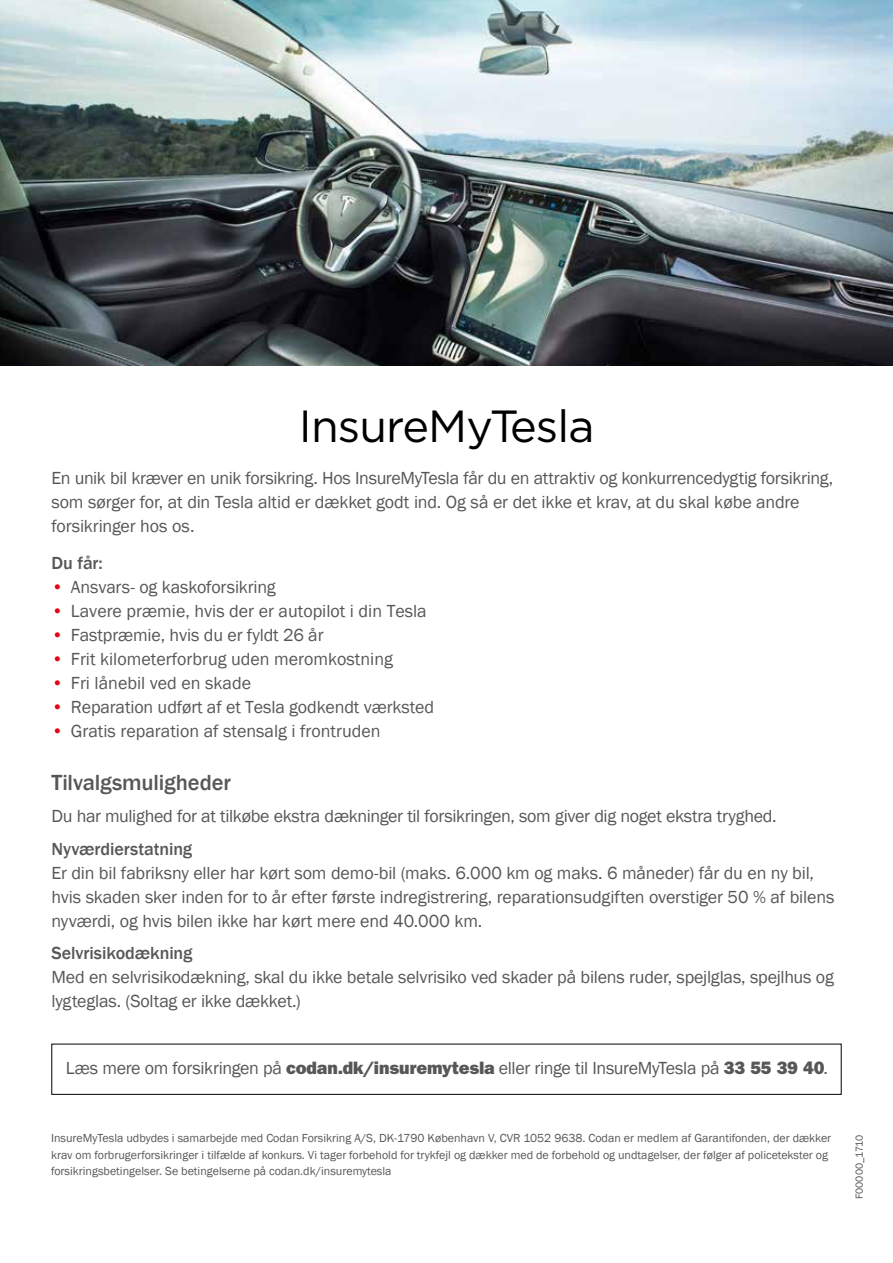
<style>
.page{position:relative;width:893px;height:1263px;background:#fff}
.page>*{position:absolute;margin:0;border:0;box-sizing:border-box;transform-origin:0 0}
.t1{font:45px "Gotham";letter-spacing:-.02em;color:#000}
.t2{font:500 22.5px "Franklin Gothic";letter-spacing:-.005em;color:#575756}
.t3{font:18px/24px "Franklin Gothic";letter-spacing:-.01em;color:#575756}
.t4{font:500 18px "Franklin Gothic";letter-spacing:-.005em;color:#575756}
.t5{font:12px/16.5px "Franklin Gothic";color:#575756}
.t6{font:10.5px "Franklin Gothic";color:#575756}
.s1{color:#e30613}
.s2{font-family:"ITC Franklin Gothic Std Hvy"}
</style>
<div class="page">
<div style="left:51px;top:1044px;width:791px;height:51px;border:1px solid #000"></div>
<img style="left:0;top:0;width:893px;height:366px">
<h1 class="t1" style="left:299px;top:401px;width:297px">InsureMyTesla</h1>
<p class="t3" style="left:51px;top:467px;width:783px">En unik bil kræver en unik forsikring. Hos InsureMyTesla får du en attraktiv og konkurrencedygtig forsikring, som sørger for, at din Tesla altid er dækket godt ind. Og så er det ikke et krav, at du skal købe andre forsikringer hos os.</p>
<p class="t4" style="left:51px;top:552px;width:53px">Du får:</p>
<p class="t3" style="left:51px;top:575px;width:226px"><span class="s1">•</span> Ansvars- og kaskoforsikring</p>
<p class="t3" style="left:51px;top:599px;width:377px"><span class="s1">•</span> Lavere præmie, hvis der er autopilot i din Tesla</p>
<p class="t3" style="left:51px;top:623px;width:274px"><span class="s1">•</span> Fastpræmie, hvis du er fyldt 26 år</p>
<p class="t3" style="left:51px;top:647px;width:343px"><span class="s1">•</span> Frit kilometerforbrug uden meromkostning</p>
<p class="t3" style="left:51px;top:671px;width:201px"><span class="s1">•</span> Fri lånebil ved en skade</p>
<p class="t3" style="left:51px;top:695px;width:384px"><span class="s1">•</span> Reparation udført af et Tesla godkendt værksted</p>
<p class="t3" style="left:51px;top:719px;width:331px"><span class="s1">•</span> Gratis reparation af stensalg i frontruden</p>
<p class="t2" style="left:51px;top:768px;width:181px">Tilvalgsmuligheder</p>
<p class="t3" style="left:51px;top:804px;width:727px">Du har mulighed for at tilkøbe ekstra dækninger til forsikringen, som giver dig noget ekstra tryghed.</p>
<p class="t4" style="left:51px;top:837px;width:142px">Nyværdierstatning</p>
<p class="t3" style="left:51px;top:861px;width:784px">Er din bil fabriksny eller har kørt som demo-bil (maks. 6.000 km og maks. 6 måneder) får du en ny bil, hvis skaden sker inden for to år efter første indregistrering, reparationsudgiften overstiger 50 % af bilens nyværdi, og hvis bilen ikke har kørt mere end 40.000 km.</p>
<p class="t4" style="left:51px;top:942px;width:143px">Selvrisikodækning</p>
<p class="t3" style="left:51px;top:965px;width:784px">Med en selvrisikodækning, skal du ikke betale selvrisiko ved skader på bilens ruder, spejlglas, spejlhus og lygteglas. (Soltag er ikke dækket.)</p>
<p class="t3" style="left:66px;top:1056px;width:764px">Læs mere om forsikringen på <span class="s2">codan.dk/insuremytesla</span> eller ringe til InsureMyTesla på <span class="s2">33 55 39 40</span>.</p>
<p class="t5" style="left:51px;top:1130px;width:782px">InsureMyTesla udbydes i samarbejde med Codan Forsikring A/S, DK-1790 København V, CVR 1052 9638. Codan er medlem af Garantifonden, der dækker krav om forbrugerforsikringer i tilfælde af konkurs. Vi tager forbehold for trykfejl og dækker med de forbehold og undtagelser, der følger af policetekster og forsikringsbetingelser. Se betingelserne på codan.dk/insuremytesla</p>
<p class="t6" style="left:853px;top:1199px;width:66px;rotate:-90deg">F00000_1710</p>
</div>
